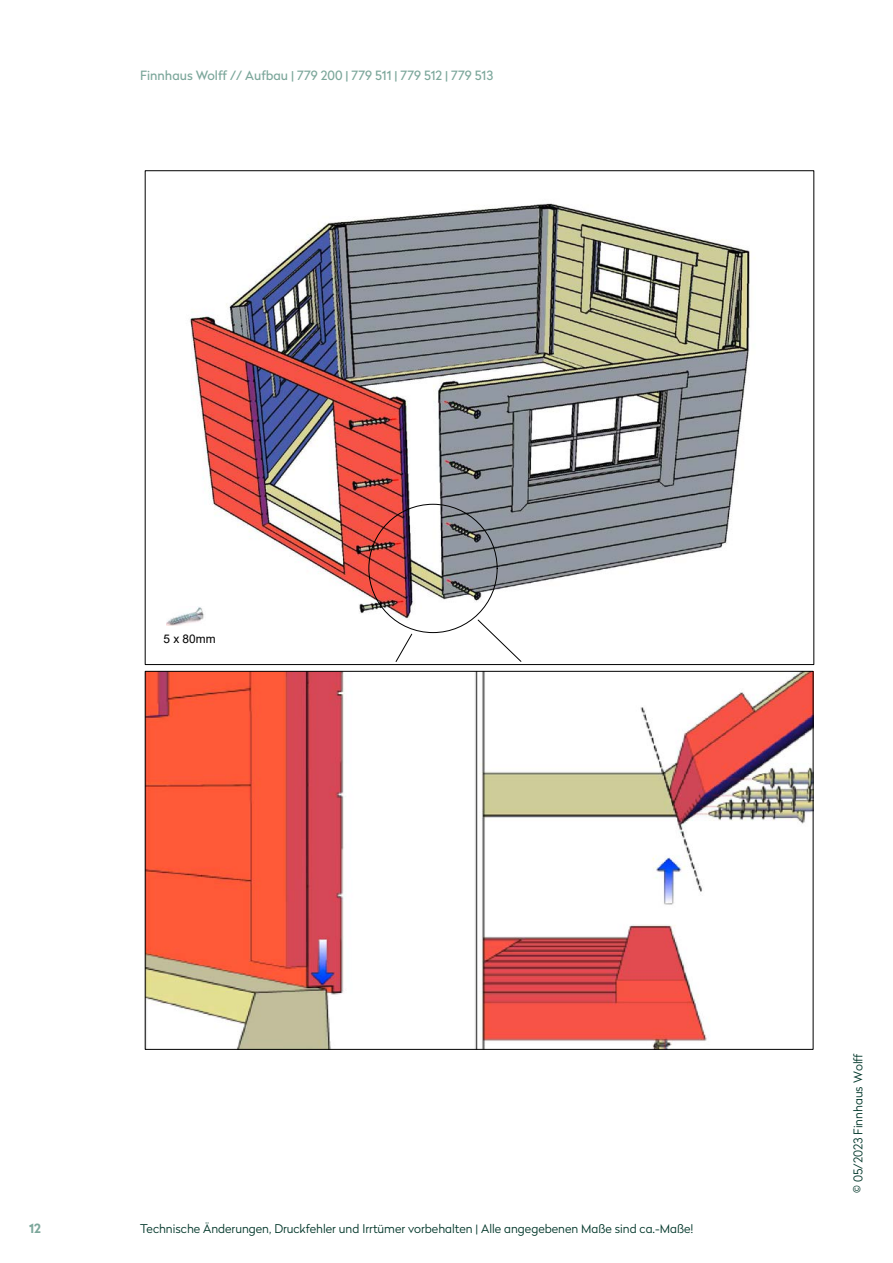
<style>
.page{position:relative;width:893px;height:1263px;background:#fff}
.page>*{position:absolute;margin:0;border:0;box-sizing:border-box;transform-origin:0 0}
.t1{font:12.75px "Radikal";color:#7ca79b}
.t2{font:700 12.75px "Radikal";color:#7ca79b}
.t3{font:300 12px "Radikal";color:#003629}
.t4{font:11.85px "Arial";color:#000}
</style>
<div class="page">
<img style="left:166px;top:203px;width:584px;height:431px">
<img style="left:166px;top:606px;width:39px;height:19px">
<img style="left:147px;top:673px;width:664px;height:375px">
<svg style="left:395px;top:633px;width:18px;height:29px"></svg>
<svg style="left:477px;top:619px;width:45px;height:43px"></svg>
<p class="t1" style="left:140px;top:67px;width:354px">Finnhaus Wolff // Aufbau | 779 200 | 779 511 | 779 512 | 779 513</p>
<p class="t4" style="left:163px;top:631px;width:54px">5 x 80mm</p>
<p class="t2" style="left:29px;top:1219px;width:13px">12</p>
<p class="t3" style="left:140px;top:1220px;width:555px">Technische Änderungen, Druckfehler und Irrtümer vorbehalten | Alle angegebenen Maße sind ca.-Maße!</p>
<p class="t3" style="left:850px;top:1193px;width:141px;rotate:-90deg">© 05/2023 Finnhaus Wolff</p>
</div>
